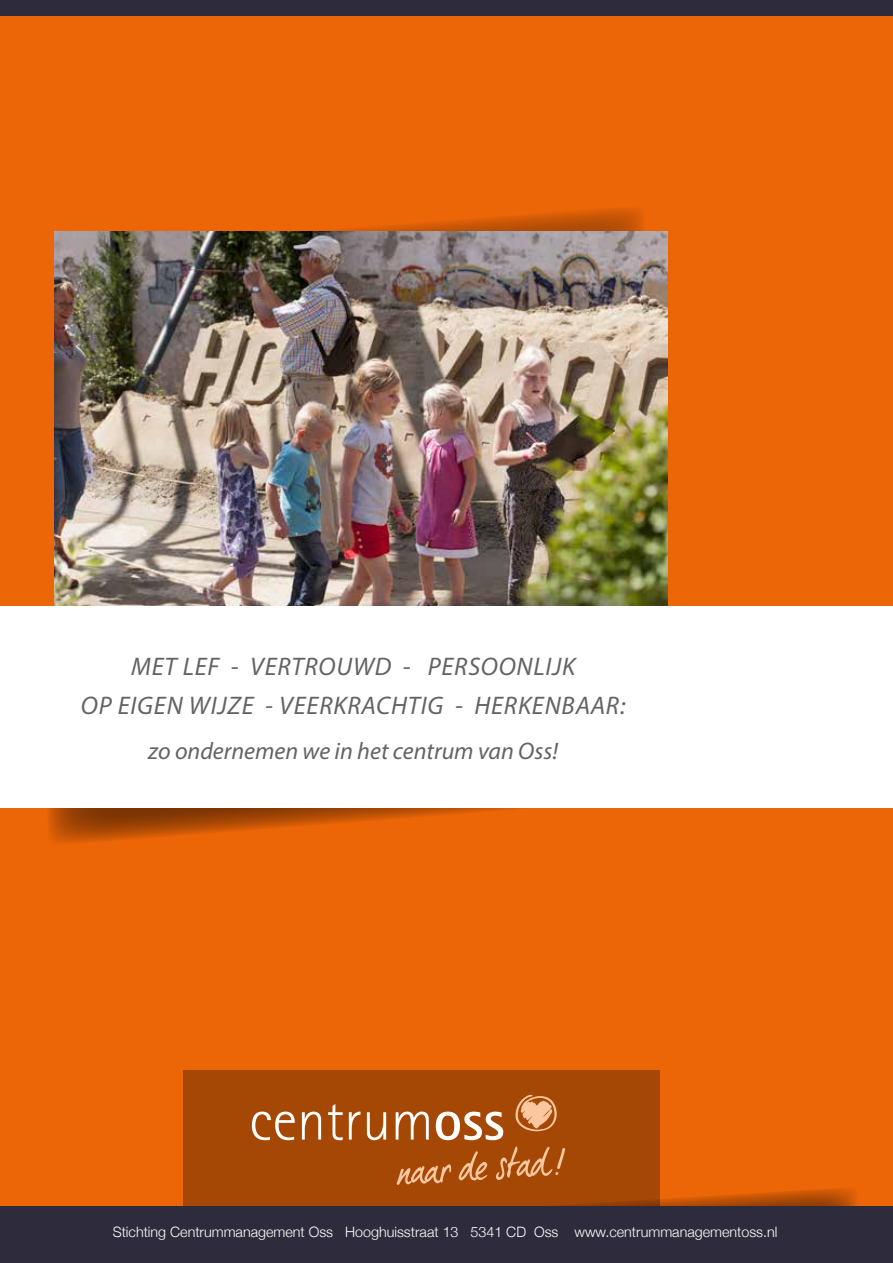
<style>
.page{position:relative;width:893px;height:1263px;background:#ec6608}
.page>*{position:absolute;margin:0;border:0;box-sizing:border-box;transform-origin:0 0}
.t1{font:300 57.45px "Rotis Sans Serif";color:#fff}
.t2{font:italic 25.5px/39px "Myriad Pro";letter-spacing:.03em;color:#646363;text-align:center}
.t3{font:italic 24px "Myriad Pro";color:#646363}
.t4{font:300 14.25px "Helvetica Neue";color:#fff}
.s1{font-weight:700}
</style>
<div class="page">
<div style="left:183px;top:1070px;width:477px;height:193px;background:#a54705"></div>
<svg style="left:397px;top:1164px;width:54px;height:21px"></svg>
<svg style="left:459px;top:1151px;width:28px;height:29px"></svg>
<svg style="left:496px;top:1146px;width:69px;height:34px"></svg>
<svg style="left:515px;top:1095px;width:42px;height:36px"></svg>
<svg style="left:561px;top:1188px;width:296px;height:18px"></svg>
<div style="left:0;top:1206px;width:893px;height:57px;background:#2e2b3c"></div>
<svg style="left:185px;top:208px;width:462px;height:24px"></svg>
<svg style="left:46px;top:807px;width:555px;height:36px"></svg>
<img style="left:55px;top:232px;width:612px;height:374px">
<img style="left:81px;top:581px;width:555px;height:25px">
<div style="left:0;top:0;width:893px;height:15px;background:#2e2b3c"></div>
<div style="left:0;top:606px;width:893px;height:200px;background:#fff"></div>
<h2 class="t2" style="left:81px;top:647px;width:546px">MET LEF - VERTROUWD - PERSOONLIJK<br>OP EIGEN WIJZE - VEERKRACHTIG - HERKENBAAR:</h2>
<h3 class="t3" style="left:148px;top:736px;width:411px">zo ondernemen we in het centrum van Oss!</h3>
<h1 class="t1" style="left:249px;top:1087px;width:257px">centrum<span class="s1">oss</span></h1>
<p class="t4" style="left:113px;top:1221px;width:666px">Stichting Centrummanagement Oss Hooghuisstraat 13 5341 CD Oss www.centrummanagementoss.nl</p>
</div>
